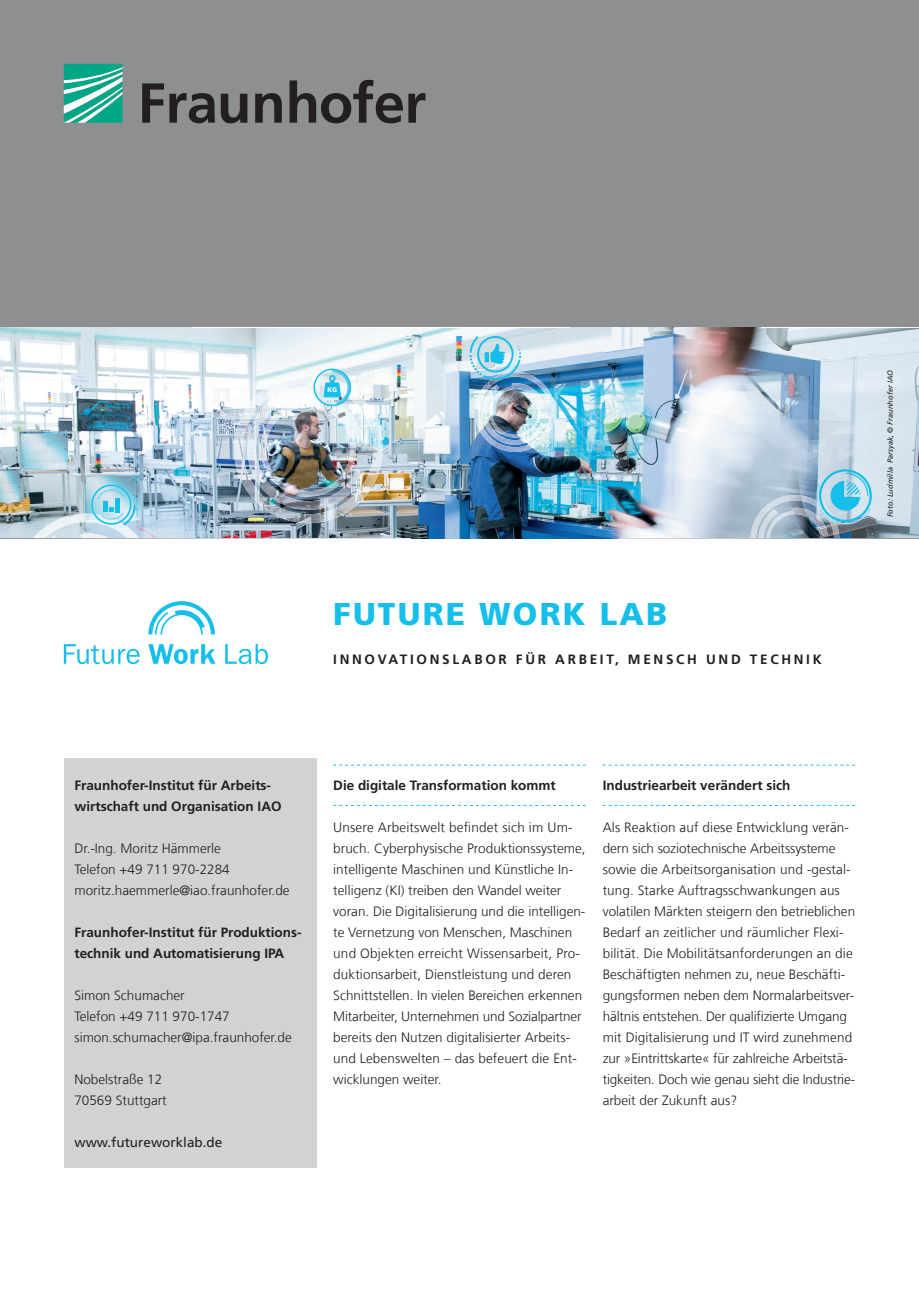
<style>
.page{position:relative;width:919px;height:1289px;background:#fff}
.page>*{position:absolute;margin:0;border:0;box-sizing:border-box;transform-origin:0 0}
.Titel{font:900 31.5px "Frutiger LT Com";letter-spacing:.07em;color:#15bfe9}
.Fließtext{font:300 13.5px/21px "Frutiger LT Com";color:#231f20}
.Zwischenüberschrift{font:700 13.5px/21px "Frutiger LT Com";color:#231f20}
.Kontakt{font:300 13.5px "Frutiger LT Com";color:#231f20}
.Institutsname{font:700 13.5px "Frutiger LT Com";letter-spacing:.2em;color:#231f20}
.Web-Link{font:13.5px "Frutiger LT Com";color:#231f20}
.Copyright{font:italic 7.5px "Frutiger LT Com";color:#231f20}
.t1{font:900 6.6px "Frutiger LT Com";color:#fff}
</style>
<div class="page">
<div style="left:0;top:0;width:918px;height:328px;background:#8d8f90"></div>
<svg style="left:64px;top:64px;width:58px;height:59px;background:#49bea7"></svg>
<svg style="left:142px;top:80px;width:283px;height:43px"></svg>
<img style="left:0;top:328px;width:918px;height:210px">
<img style="left:475px;top:372px;width:80px;height:80px">
<img style="left:482px;top:384px;width:63px;height:61px">
<img style="left:511px;top:383px;width:33px;height:25px">
<img style="left:234px;top:374px;width:148px;height:149px">
<img style="left:247px;top:398px;width:117px;height:112px">
<img style="left:302px;top:396px;width:61px;height:46px">
<img style="left:33px;top:513px;width:106px;height:25px">
<svg style="left:51px;top:535px;width:5px;height:3px"></svg>
<img style="left:80px;top:533px;width:29px;height:5px">
<img style="left:750px;top:495px;width:89px;height:43px">
<img style="left:777px;top:511px;width:46px;height:27px">
<img style="left:758px;top:509px;width:19px;height:29px">
<img style="left:791px;top:508px;width:36px;height:27px">
<svg style="left:91px;top:484px;width:44px;height:41px;background:#9dd7e9"></svg>
<div style="left:115px;top:498px;width:5px;height:14px;background:#15bfe9"></div>
<svg style="left:313px;top:368px;width:38px;height:38px"></svg>
<svg style="left:469px;top:336px;width:52px;height:44px;background:#97d2e6"></svg>
<svg style="left:812px;top:469px;width:59px;height:55px;background:#8ac9df"></svg>
<svg style="left:333px;top:764px;width:252px;height:1px"></svg>
<svg style="left:333px;top:805px;width:252px;height:1px"></svg>
<svg style="left:602px;top:764px;width:253px;height:1px"></svg>
<svg style="left:602px;top:805px;width:253px;height:1px"></svg>
<div style="left:64px;top:758px;width:252px;height:410px;background:#d1d2d4"></div>
<svg style="left:148px;top:601px;width:67px;height:33px"></svg>
<svg style="left:64px;top:644px;width:76px;height:20px"></svg>
<svg style="left:148px;top:644px;width:67px;height:20px"></svg>
<svg style="left:225px;top:644px;width:43px;height:20px"></svg>
<p class="t1" style="left:327px;top:386px;width:11px">KG</p>
<p class="Titel" style="left:333px;top:595px;width:335px">FUTURE WORK LAB</p>
<p class="Institutsname" style="left:333px;top:651px;width:490px">INNOVATIONSLABOR FÜR ARBEIT, MENSCH UND TECHNIK</p>
<p class="Copyright" style="left:885px;top:517px;width:149px;rotate:-90deg">Foto: Ludmilla Parsyak, © Fraunhofer IAO</p>
<p class="Zwischenüberschrift" style="left:74px;top:775px;width:209px">Fraunhofer-Institut für Arbeits&shy;wirtschaft und Organisation IAO</p>
<p class="Kontakt" style="left:74px;top:840px;width:148px">Dr.-Ing. Moritz Hämmerle</p>
<p class="Kontakt" style="left:74px;top:861px;width:157px">Telefon +49 711 970-2284</p>
<p class="Kontakt" style="left:74px;top:882px;width:217px">moritz.haemmerle@iao.fraunhofer.de</p>
<p class="Zwischenüberschrift" style="left:74px;top:922px;width:229px">Fraunhofer-Institut für Produktions&shy;technik und Automatisierung IPA</p>
<p class="Kontakt" style="left:74px;top:987px;width:112px">Simon Schumacher</p>
<p class="Kontakt" style="left:74px;top:1008px;width:157px">Telefon +49 711 970-1747</p>
<p class="Kontakt" style="left:74px;top:1029px;width:219px">simon.schumacher@ipa.fraunhofer.de</p>
<p class="Kontakt" style="left:74px;top:1071px;width:89px">Nobelstraße 12</p>
<p class="Kontakt" style="left:74px;top:1092px;width:94px">70569 Stuttgart</p>
<p class="Web-Link" style="left:74px;top:1134px;width:149px">www.futureworklab.de</p>
<p class="Zwischenüberschrift" style="left:333px;top:775px;width:224px">Die digitale Transformation kommt</p>
<p class="Fließtext" style="left:333px;top:817px;width:254px">Unsere Arbeitswelt befindet sich im Um&shy;bruch. Cyberphysische Produktionssysteme, intelligente Maschinen und Künstliche In&shy;telligenz (KI) treiben den Wandel weiter voran. Die Digitalisierung und die intelligen&shy;te Vernetzung von Menschen, Maschinen und Objekten erreicht Wissensarbeit, Pro&shy;duktionsarbeit, Dienstleistung und deren Schnittstellen. In vielen Bereichen erkennen Mitarbeiter, Unternehmen und Sozialpartner bereits den Nutzen digitalisierter Arbeits&shy;und Lebenswelten – das befeuert die Ent&shy;wicklungen weiter.</p>
<p class="Zwischenüberschrift" style="left:602px;top:775px;width:189px">Industriearbeit verändert sich</p>
<p class="Fließtext" style="left:602px;top:817px;width:254px">Als Reaktion auf diese Entwicklung verän&shy;dern sich soziotechnische Arbeitssysteme sowie die Arbeitsorganisation und -gestal&shy;tung. Starke Auftragsschwankungen aus volatilen Märkten steigern den betrieblichen Bedarf an zeitlicher und räumlicher Flexi&shy;bilität. Die Mobilitätsanforderungen an die Beschäftigten nehmen zu, neue Beschäfti&shy;gungsformen neben dem Normalarbeitsver&shy;hältnis entstehen. Der qualifizierte Umgang mit Digitalisierung und IT wird zunehmend zur »Eintrittskarte« für zahlreiche Arbeitstä&shy;tigkeiten. Doch wie genau sieht die Industrie&shy;arbeit der Zukunft aus?</p>
</div>
